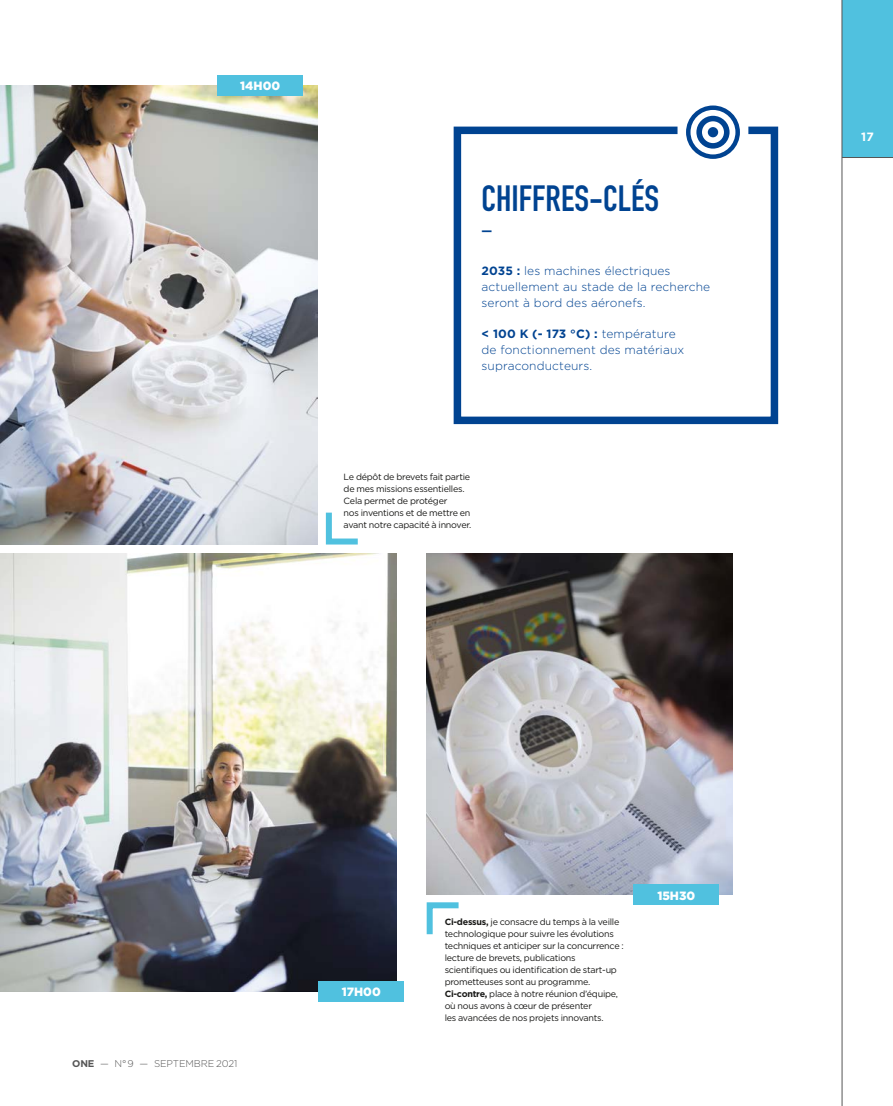
<style>
.page{position:relative;width:893px;height:1106px;background:#fff}
.page>*{position:absolute;margin:0;border:0;box-sizing:border-box;transform-origin:0 0}
.t1{font:36px "DIN Engschrift LT Pro";color:#004391}
.t2{font:300 12px/15.8px "Gotham";letter-spacing:.01em;color:#004391}
.t3{font:900 12px "Gotham";color:#fff}
.t4{font:700 12px "Gotham";color:#fff}
.t5{font:700 12px "Gotham";color:#004391}
.t6{font:300 9.75px "Gotham";letter-spacing:-.01em;color:#565656}
.t7{font:9px/12px "Gotham";letter-spacing:-.025em;color:#1a1a18}
.s1{font-weight:700}
</style>
<div class="page">
<div style="left:842px;top:0;width:51px;height:157px;background:#50c1df"></div>
<hr style="left:842px;top:0;width:1px;height:1106px;background:#565656">
<hr style="left:842px;top:157px;width:51px;height:1px;background:#565656">
<svg style="left:325px;top:512px;width:33px;height:33px"></svg>
<svg style="left:426px;top:902px;width:33px;height:33px"></svg>
<svg style="left:453px;top:125px;width:326px;height:300px"></svg>
<svg style="left:686px;top:105px;width:54px;height:54px"></svg>
<div style="left:690px;top:110px;width:45px;height:44px;background:#fff;border-radius:50%"></div>
<svg style="left:696px;top:116px;width:34px;height:33px"></svg>
<svg style="left:702px;top:121px;width:22px;height:22px"></svg>
<div style="left:708px;top:127px;width:10px;height:10px;background:#004391;border-radius:50%"></div>
<img style="left:427px;top:553px;width:306px;height:341px">
<img style="left:0;top:553px;width:397px;height:438px">
<img style="left:0;top:85px;width:317px;height:460px">
<div style="left:218px;top:75px;width:85px;height:20px;background:#50c1df"></div>
<div style="left:319px;top:981px;width:85px;height:20px;background:#50c1df"></div>
<div style="left:634px;top:884px;width:85px;height:21px;background:#50c1df"></div>
<h2 class="t3" style="left:240px;top:77px;width:41px">14H00</h2>
<h1 class="t1" style="left:481px;top:177px;width:179px">CHIFFRES-CLÉS</h1>
<h2 class="t5" style="left:481px;top:223px;width:12px">—</h2>
<h2 class="t2" style="left:481px;top:263px;width:230px"><span class="s1">2035 :</span> les machines électriques actuellement au stade de la recherche seront à bord des aéronefs.</h2>
<h2 class="t2" style="left:481px;top:326px;width:204px"><span class="s1">&lt; 100 K (- 173 °C) :</span> température de fonctionnement des matériaux supraconducteurs.</h2>
<p class="t7" style="left:344px;top:471px;width:129px">Le dépôt de brevets fait partie de mes missions essentielles.<br>Cela permet de protéger<br>nos inventions et de mettre en avant notre capacité à innover.</p>
<p class="t6" style="left:72px;top:1057px;width:167px"><span class="s1">ONE</span> — N° 9 — SEPTEMBRE 2021</p>
<h2 class="t3" style="left:342px;top:983px;width:41px">17H00</h2>
<p class="t7" style="left:445px;top:915px;width:181px"><span class="s1">Ci-dessus,</span> je consacre du temps à la veille technologique pour suivre les évolutions techniques et anticiper sur la concurrence : lecture de brevets, publications scientifiques ou identification de start-up prometteuses sont au programme.<br><span class="s1">Ci-contre,</span> place à notre réunion d’équipe, où nous avons à cœur de présenter<br>les avancées de nos projets innovants.</p>
<h2 class="t3" style="left:657px;top:887px;width:39px">15H30</h2>
<h2 class="t4" style="left:861px;top:129px;width:14px">17</h2>
</div>
